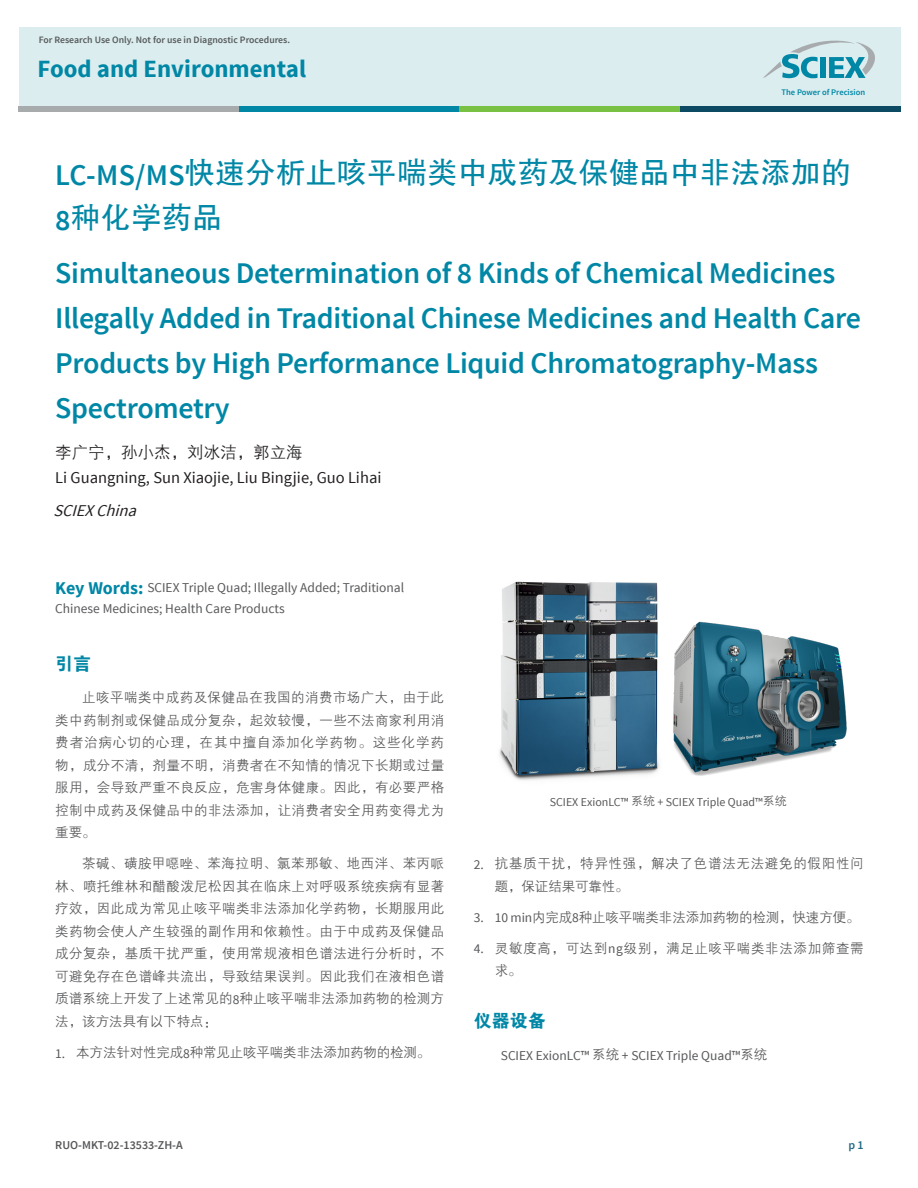
<style>
.page{position:relative;width:918px;height:1188px;background:#fff}
.page>*{position:absolute;margin:0;border:0;box-sizing:border-box;transform-origin:0 0}
.t1{font:600 30px/45px "Source Sans Pro";letter-spacing:-.01em;color:#0087a6}
.t2{font:30px/45px "FZHTK GBK1 0";letter-spacing:.01em;color:#0087a6}
.t3{font:700 24.75px "Source Sans Pro";color:#0087a6}
.t4{font:18px "FZDHTK GBK1 0";color:#0087a6}
.t5{font:16.5px "Source Sans Pro";color:#231f20}
.t6{font:16.5px "FZZDXK GBK1 0";color:#231f20}
.t7{font:italic 16.5px "Source Sans Pro";color:#231f20}
.t8{font:13.5px/22.5px "FZZDXK GBK1 0";letter-spacing:.03em;color:#57585a;text-align:justify}
.t9{font:13.5px/20.2px "Source Sans Pro";color:#57585a}
.t10{font:13.5px "FZZDXK GBK1 0";letter-spacing:-.01em;color:#57585a}
.t11{font:13.5px/22.5px "FZZDXK GBK1 0";letter-spacing:.055em;color:#57585a}
.t12{font:13.5px/22.5px "FZZDXK GBK1 0";letter-spacing:.05em;color:#57585a}
.t13{font:12px "Source Sans Pro";color:#57585a}
.t14{font:600 12px "Source Sans Pro";color:#57585a}
.t15{font:600 12px "Source Sans Pro";color:#266983}
.t16{font:600 9.75px "Source Sans Pro";color:#575a5c}
.t17{font:600 8.55px "Source Sans Pro";color:#0087a6}
.s1{font-family:"Source Sans Pro";font-weight:600}
.s2{font-weight:700;font-size:18px;color:#0087a6}
.s3{font-family:"Source Sans Pro"}
.s4{font-family:"FZZDXK GBK1 0"}
</style>
<div class="page">
<div style="left:19px;top:27px;width:881px;height:84px;background:#dbedef"></div>
<svg style="left:763px;top:41px;width:112px;height:37px"></svg>
<div style="left:19px;top:106px;width:220px;height:5px;background:#a8abac"></div>
<div style="left:239px;top:106px;width:220px;height:5px;background:#0087a6"></div>
<div style="left:459px;top:106px;width:221px;height:5px;background:#79c142"></div>
<div style="left:680px;top:106px;width:220px;height:5px;background:#0c4a63"></div>
<img style="left:499px;top:581px;width:160px;height:199px">
<img style="left:673px;top:621px;width:174px;height:155px">
<p class="t16" style="left:39px;top:33px;width:253px">For Research Use Only. Not for use in Diagnostic Procedures.</p>
<h2 class="t3" style="left:38px;top:53px;width:270px">Food and Environmental</h2>
<p class="t17" style="left:782px;top:86px;width:85px">The Power of Precision</p>
<h1 class="t2" style="left:55px;top:151px;width:798px"><span class="s1">LC-MS/MS</span>快速分析止咳平喘类中成药及保健品中非法添加的<br><span class="s1">8</span>种化学药品</h1>
<h1 class="t1" style="left:55px;top:251px;width:807px">Simultaneous Determination of 8 Kinds of Chemical Medicines Illegally Added in Traditional Chinese Medicines and Health Care Products by High Performance Liquid Chromatography-Mass Spectrometry</h1>
<p class="t6" style="left:55px;top:444px;width:249px">李广宁，孙小杰，刘冰洁，郭立海</p>
<p class="t5" style="left:55px;top:467px;width:328px">Li Guangning, Sun Xiaojie, Liu Bingjie, Guo Lihai</p>
<p class="t7" style="left:54px;top:500px;width:90px">SCIEXChina</p>
<p class="t9" style="left:55px;top:578px;width:351px"><span class="s2">Key Words:</span> SCIEX Triple Quad; Illegally Added; Traditional<br>Chinese Medicines; Health Care Products</p>
<h3 class="t4" style="left:55px;top:654px;width:37px">引言</h3>
<p class="t8" style="left:55px;top:687px;width:390px;text-indent:27px">止咳平喘类中成药及保健品在我国的消费市场广大，由于此类中药制剂或保健品成分复杂，起效较慢，一些不法商家利用消费者治病心切的心理，在其中擅自添加化学药物。这些化学药物，成分不清，剂量不明，消费者在不知情的情况下长期或过量服用，会导致严重不良反应，危害身体健康。因此，有必要严格控制中成药及保健品中的非法添加，让消费者安全用药变得尤为重要。</p>
<p class="t8" style="left:55px;top:853px;width:390px;text-indent:27px">茶碱、磺胺甲噁唑、苯海拉明、氯苯那敏、地西泮、苯丙哌林、喷托维林和醋酸泼尼松因其在临床上对呼吸系统疾病有显著疗效，因此成为常见止咳平喘类非法添加化学药物，长期服用此类药物会使人产生较强的副作用和依赖性。由于中成药及保健品成分复杂，基质干扰严重，使用常规液相色谱法进行分析时，不可避免存在色谱峰共流出，导致结果误判。因此我们在液相色谱质谱系统上开发了上述常见的<span class="s3">8</span>种止咳平喘非法添加药物的检测方法，该方法具有以下特点：</p>
<p class="t10" style="left:55px;top:1045px;width:377px"><span class="s3">1.</span> 本方法针对性完成<span class="s3">8</span>种常见止咳平喘类非法添加药物的检测。</p>
<p class="t13" style="left:550px;top:794px;width:238px">SCIEX ExionLC™ <span class="s4">系统</span> + SCIEX Triple Quad™<span class="s4">系统</span></p>
<p class="t11" style="left:495px;top:853px;width:370px;text-indent:-21px"><span class="s3">2.</span> 抗基质干扰，特异性强，解决了色谱法无法避免的假阳性问题，保证结果可靠性。</p>
<p class="t10" style="left:474px;top:910px;width:387px"><span class="s3">3. 10 min</span>内完成<span class="s3">8</span>种止咳平喘类非法添加药物的检测，快速方便。</p>
<p class="t12" style="left:495px;top:937px;width:370px;text-indent:-21px"><span class="s3">4.</span> 灵敏度高，可达到<span class="s3">ng</span>级别，满足止咳平喘类非法添加筛查需求。</p>
<h3 class="t4" style="left:474px;top:1011px;width:73px">仪器设备</h3>
<p class="t9" style="left:501px;top:1045px;width:268px">SCIEX ExionLC™ <span class="s4">系统</span> + SCIEX Triple Quad™<span class="s4">系统</span></p>
<p class="t14" style="left:55px;top:1137px;width:129px">RUO-MKT-02-13533-ZH-A</p>
<p class="t15" style="left:848px;top:1137px;width:17px">p 1</p>
</div>
